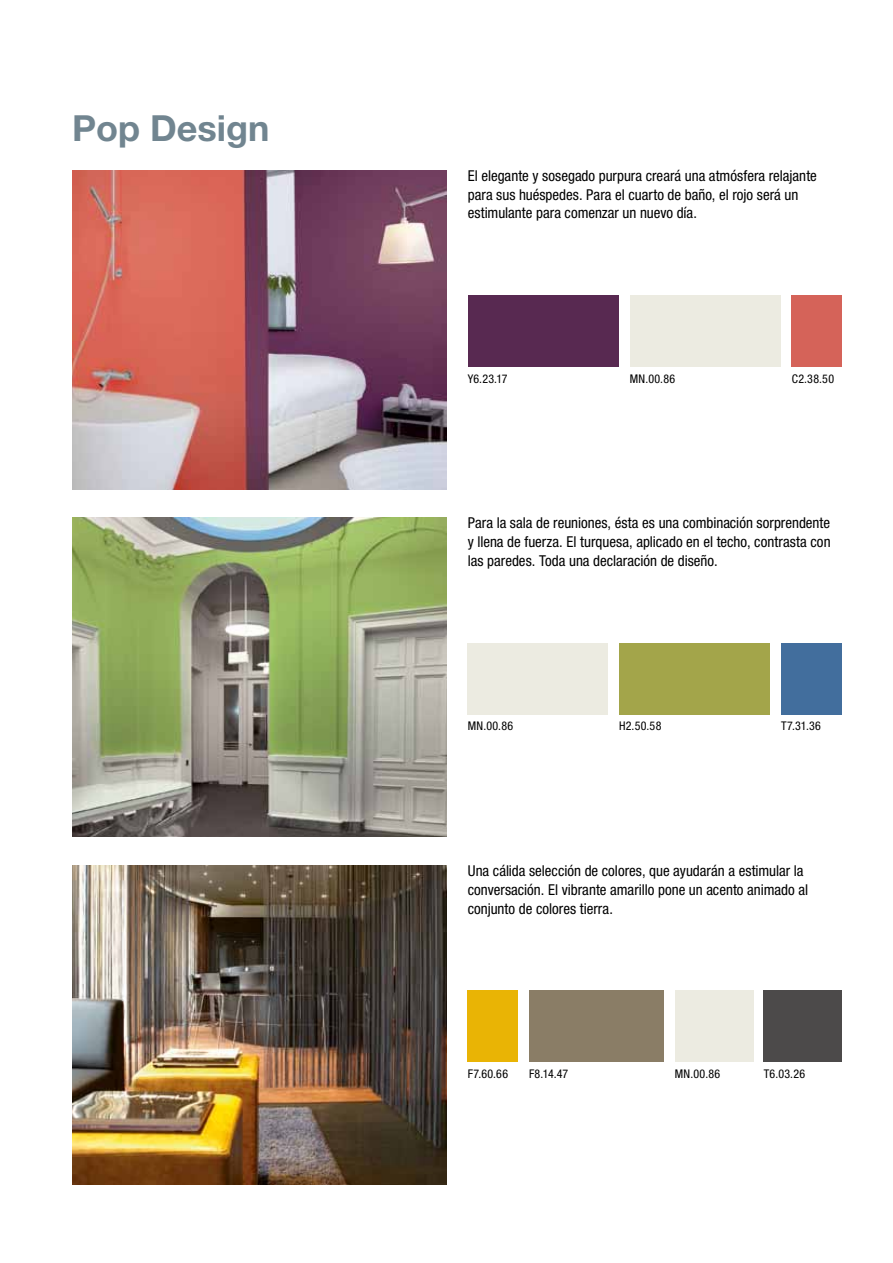
<style>
.page{position:relative;width:893px;height:1263px;background:#fff}
.page>*{position:absolute;margin:0;border:0;box-sizing:border-box;transform-origin:0 0}
.t1{font:700 36px "Helvetica Neue LT Pro";color:#718590}
.t2{font:condensed 15px/18.8px "Helvetica Neue LT Pro";color:#000}
.t3{font:condensed 12px "Helvetica Neue LT Pro";letter-spacing:.025em;color:#000}
</style>
<div class="page">
<img style="left:72px;top:170px;width:374px;height:319px">
<div style="left:468px;top:295px;width:151px;height:72px;background:#582951"></div>
<div style="left:630px;top:295px;width:151px;height:72px;background:#ecebe1"></div>
<div style="left:792px;top:295px;width:50px;height:72px;background:#d56359"></div>
<img style="left:72px;top:865px;width:374px;height:319px">
<div style="left:529px;top:990px;width:134px;height:72px;background:#8a7d66"></div>
<div style="left:675px;top:990px;width:78px;height:72px;background:#ecebe1"></div>
<div style="left:764px;top:990px;width:78px;height:72px;background:#4c4a4a"></div>
<div style="left:468px;top:990px;width:50px;height:72px;background:#e9b405"></div>
<img style="left:72px;top:518px;width:374px;height:319px">
<div style="left:468px;top:643px;width:140px;height:71px;background:#ecebe1"></div>
<div style="left:619px;top:643px;width:151px;height:71px;background:#a3a54a"></div>
<div style="left:781px;top:643px;width:61px;height:71px;background:#426e9d"></div>
<h1 class="t1" style="left:72px;top:105px;width:199px">Pop Design</h1>
<p class="t2" style="left:468px;top:166px;width:351px">El elegante y sosegado purpura creará una atmósfera relajante para sus huéspedes. Para el cuarto de baño, el rojo será un estimulante para comenzar un nuevo día.</p>
<p class="t3" style="left:468px;top:371px;width:41px">Y6.23.17</p>
<p class="t3" style="left:630px;top:371px;width:47px">MN.00.86</p>
<p class="t3" style="left:792px;top:371px;width:44px">C2.38.50</p>
<p class="t2" style="left:468px;top:514px;width:364px;text-align:justify">Para la sala de reuniones, ésta es una combinación sorprendente y llena de fuerza. El turquesa, aplicado en el techo, contrasta con las paredes. Toda una declaración de diseño.</p>
<p class="t3" style="left:468px;top:719px;width:47px">MN.00.86</p>
<p class="t3" style="left:619px;top:719px;width:44px">H2.50.58</p>
<p class="t3" style="left:781px;top:719px;width:41px">T7.31.36</p>
<p class="t2" style="left:468px;top:861px;width:342px">Una cálida selección de colores, que ayudarán a estimular la conversación. El vibrante amarillo pone un acento animado al conjunto de colores tierra.</p>
<p class="t3" style="left:468px;top:1067px;width:42px">F7.60.66</p>
<p class="t3" style="left:529px;top:1067px;width:41px">F8.14.47</p>
<p class="t3" style="left:675px;top:1067px;width:47px">MN.00.86</p>
<p class="t3" style="left:764px;top:1067px;width:43px">T6.03.26</p>
</div>
